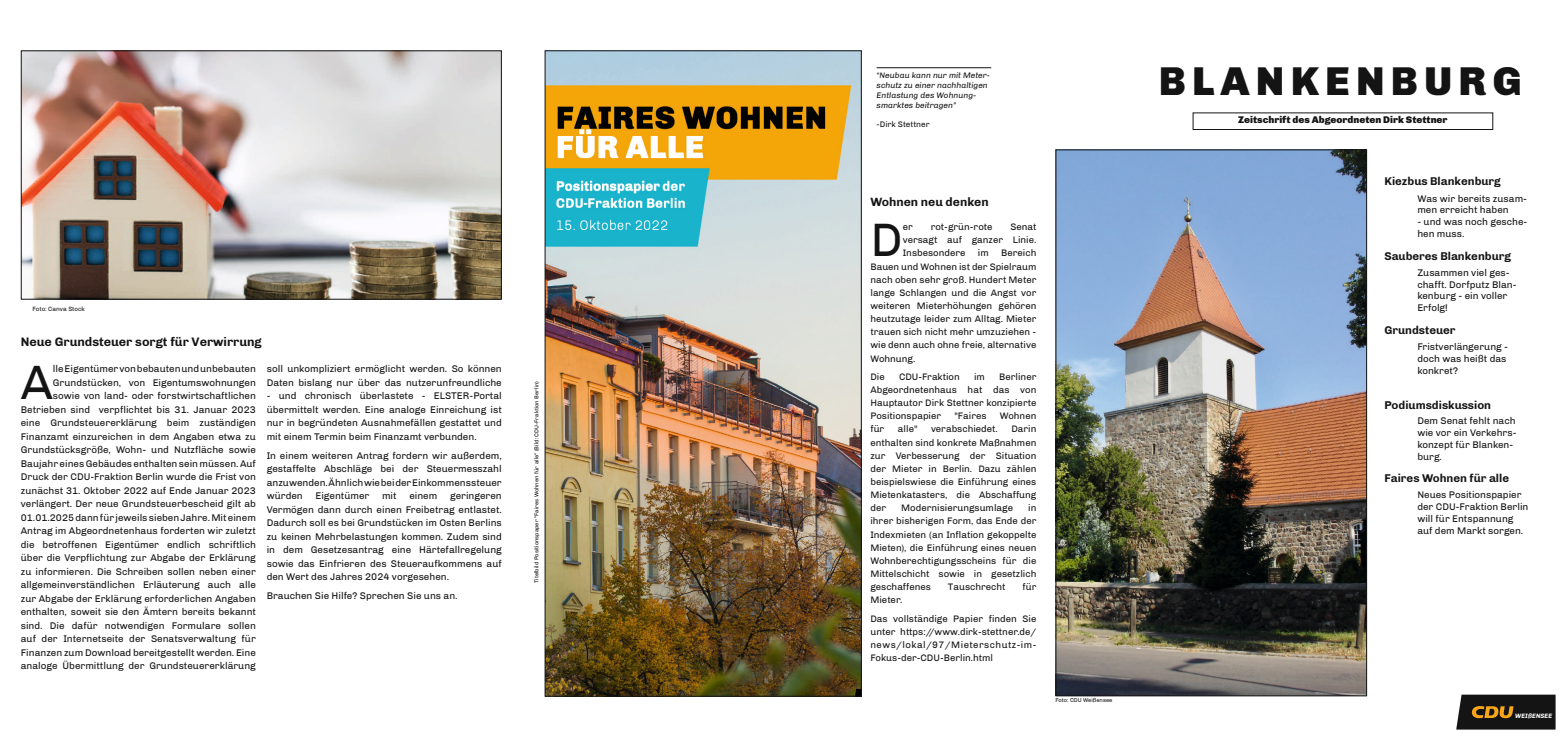
<style>
.page{position:relative;width:1568px;height:742px;background:#fff}
.page>*{position:absolute;margin:0;border:0;box-sizing:border-box;transform-origin:0 0}
.t1{font:49.26px "Chivo";color:#131413}
.t2{font:47.95px "Chivo";color:#131413}
.t3{font:900 41.12px "Chivo";letter-spacing:.15em;color:#131413}
.t4{font:700 12.6px "Chivo";color:#131413}
.t5{font:700 12.25px "Chivo";color:#131413}
.t6{font:700 11.55px "Chivo";color:#131413}
.t7{font:9.89px/13.5px "Chivo";color:#131413}
.t8{font:900 9.89px "Chivo";color:#131413}
.t9{font:9.62px/13.1px "Chivo";color:#131413;text-align:justify}
.t10{font:italic 8.22px/9.9px "Chivo";color:#131413}
.t11{font:8.22px "Chivo";color:#131413}
.t12{font:italic 700 6.39px "Chivo";color:#fff}
.t13{font:6.3px "Chivo";color:#131413}
.t14{font:5.77px "Chivo";color:#131413}
</style>
<div class="page">
<img style="left:1057px;top:151px;width:308px;height:543px">
<div style="left:1055px;top:149px;width:312px;height:547px;border:1px solid #131413"></div>
<div style="left:1192px;top:112px;width:301px;height:18px;border:1px solid #131413"></div>
<img style="left:23px;top:52px;width:477px;height:246px">
<div style="left:21px;top:50px;width:481px;height:250px;border:1px solid #131413"></div>
<img style="left:547px;top:52px;width:313px;height:642px">
<hr style="left:876px;top:67px;width:115px;height:1px;background:#131413">
<svg style="left:1456px;top:694px;width:99px;height:35px;background:#342d1f"></svg>
<div style="left:1515px;top:711px;width:39px;height:9px;background:#131413"></div>
<p class="t13" style="left:32px;top:305px;width:54px">Foto: Canva Stock</p>
<p class="t4" style="left:21px;top:334px;width:242px">Neue Grundsteuer sorgt für Verwirrung</p>
<p class="t7" style="left:21px;top:362px;width:237px;text-align:right">lle Eigentümer von bebauten und unbebauten Grundstücken, von Eigentumswohnungen<br>sowie von land- oder forstwirtschaftlichen Betrieben sind verpflichtet bis 31. Januar 2023 eine Grundsteuererklärung beim zuständigen Finanzamt einzureichen in dem Angaben etwa zu Grundstücksgröße, Wohn- und Nutzfläche sowie Baujahr eines Gebäudes enthalten sein müssen. Auf Druck der CDU-Fraktion Berlin wurde die Frist von zunächst 31. Oktober 2022 auf Ende Januar 2023 verlängert. Der neue Grundsteuerbescheid gilt ab 01.01.2025 dann für jeweils sieben Jahre. Mit einem Antrag im Abgeordnetenhaus forderten wir zuletzt die betroffenen Eigentümer endlich schriftlich über die Verpflichtung zur Abgabe der Erklärung zu informieren. Die Schreiben sollen neben einer allgemeinverständlichen Erläuterung auch alle zur Abgabe der Erklärung erforderlichen Angaben enthalten, soweit sie den Ämtern bereits bekannt sind. Die dafür notwendigen Formulare sollen auf der Internetseite der Senatsverwaltung für Finanzen zum Download bereitgestellt werden. Eine analoge Übermittlung der Grundsteuererklärung</p>
<p class="t7" style="left:267px;top:362px;width:237px">soll unkompliziert ermöglicht werden. So können<br>Daten bislang nur über das nutzerunfreundliche</p>
<h1 class="t1" style="left:21px;top:353px;width:34px">A</h1>
<p class="t7" style="left:267px;top:389px;width:237px;text-align:justify">- und chronisch überlastete - ELSTER-Portal übermittelt werden. Eine analoge Einreichung ist nur in begründeten Ausnahmefällen gestattet und mit einem Termin beim Finanzamt verbunden.</p>
<p class="t7" style="left:267px;top:448px;width:237px;text-align:justify">In einem weiteren Antrag fordern wir außerdem, gestaffelte Abschläge bei der Steuermesszahl anzuwenden. Ähnlich wie bei der Einkommenssteuer würden</p>
<p class="t7" style="left:267px;top:489px;width:237px;text-align:justify;text-indent:183px">geringeren Vermögen dann durch einen Freibetrag entlastet.<br>Dadurch soll es bei Grundstücken im Osten Berlins zu keinen Mehrbelastungen kommen. Zudem sind in dem Gesetzesantrag eine Härtefallregelung sowie das Einfrieren des Steueraufkommens auf den Wert des Jahres 2024 vorgesehen.</p>
<p class="t7" style="left:267px;top:589px;width:192px">Brauchen Sie Hilfe? Sprechen Sie uns an.</p>
<p class="t7" style="left:315px;top:489px;width:55px">Eigentümer</p>
<p class="t7" style="left:382px;top:489px;width:16px">mit</p>
<p class="t7" style="left:409px;top:489px;width:30px">einem</p>
<p class="t14" style="left:533px;top:583px;width:204px;rotate:-90deg">Titelbild Positionspaper "Faires Wohnen für alle" (Bild: CDU-Fraktion Berlin)</p>
<p class="t10" style="left:876px;top:70px;width:115px">“Neubau kann nur mit Meter&shy;schutz zu einer nachhaltigen<br>Entlastung des Wohnung&shy;smarktes beitragen”</p>
<p class="t11" style="left:876px;top:120px;width:55px">-Dirk Stettner</p>
<p class="t5" style="left:870px;top:195px;width:120px">Wohnen neu denken</p>
<h2 class="t2" style="left:870px;top:212px;width:34px">D</h2>
<p class="t9" style="left:903px;top:220px;width:12px">er</p>
<p class="t9" style="left:930px;top:220px;width:63px">rot-grün-rote</p>
<p class="t9" style="left:903px;top:220px;width:135px;text-indent:107px">Senat versagt auf ganzer Linie.<br>Insbesondere</p>
<p class="t9" style="left:870px;top:247px;width:167px;text-indent:131px">Bereich Bauen und Wohnen ist der Spielraum nach oben sehr groß. Hundert Meter lange Schlangen und die Angst vor weiteren Mieterhöhungen gehören heutzutage leider zum Alltag. Mieter trauen sich nicht mehr umzuziehen - wie denn auch ohne freie, alternative Wohnung.</p>
<p class="t9" style="left:870px;top:370px;width:16px">Die</p>
<p class="t9" style="left:899px;top:370px;width:62px">CDU-Fraktion</p>
<p class="t9" style="left:974px;top:370px;width:12px">im</p>
<p class="t9" style="left:978px;top:247px;width:12px">im</p>
<p class="t9" style="left:870px;top:370px;width:167px;text-indent:129px">Berliner Abgeordnetenhaus hat das von Hauptautor Dirk Stettner konzipierte Positionspapier</p>
<p class="t9" style="left:954px;top:409px;width:34px">"Faires</p>
<p class="t9" style="left:1000px;top:409px;width:38px">Wohnen</p>
<p class="t9" style="left:870px;top:422px;width:15px">für</p>
<p class="t9" style="left:898px;top:422px;width:21px">alle"</p>
<p class="t9" style="left:931px;top:422px;width:68px">verabschiedet.</p>
<p class="t9" style="left:870px;top:422px;width:167px;text-indent:141px">Darin enthalten sind konkrete Maßnahmen zur Verbesserung der Situation der Mieter in Berlin. Dazu zählen beispielswiese die Einführung eines Mietenkatasters, die Abschaffung der</p>
<p class="t9" style="left:870px;top:501px;width:167px;text-indent:158px">in ihrer bisherigen Form, das Ende der Indexmieten (an Inflation gekoppelte Mieten), die Einführung eines neuen Wohnberechtigungsscheins für die Mittelschicht sowie in gesetzlich geschaffenes</p>
<p class="t9" style="left:901px;top:501px;width:113px">Modernisierungsumlage</p>
<p class="t9" style="left:948px;top:580px;width:59px">Tauschrecht</p>
<p class="t9" style="left:1022px;top:580px;width:15px">für</p>
<p class="t9" style="left:870px;top:590px;width:167px;line-height:18.4px">Mieter.<br>Das vollständige Papier finden Sie</p>
<p class="t9" style="left:870px;top:625px;width:168px">unter https://www.dirk-stettner.de/ news/lokal/97/Mieterschutz-im-Fokus-der-CDU-Berlin.html</p>
<p class="t14" style="left:1055px;top:696px;width:58px">Foto: CDU Weißensee</p>
<h3 class="t3" style="left:1159px;top:57px;width:364px">BLANKENBURG</h3>
<p class="t8" style="left:1238px;top:113px;width:211px">Zeitschrift des Abgeordneten Dirk Stettner</p>
<p class="t6" style="left:1384px;top:174px;width:118px">Kiezbus Blankenburg</p>
<p class="t7" style="left:1417px;top:192px;width:111px;line-height:11.8px">Was wir bereits zusam&shy;men erreicht haben</p>
<p class="t7" style="left:1417px;top:216px;width:112px;line-height:11.8px">- und was noch gesche&shy;hen muss.</p>
<p class="t7" style="left:1417px;top:266px;width:101px;line-height:11.8px">Zusammen viel ges&shy;chafft. Dorfputz Blan&shy;kenburg - ein voller<br>Erfolg!</p>
<p class="t7" style="left:1417px;top:340px;width:92px;line-height:11.8px">Fristverlängerung - doch was heißt das konkret?</p>
<p class="t6" style="left:1384px;top:249px;width:128px">Sauberes Blankenburg</p>
<p class="t6" style="left:1384px;top:323px;width:73px">Grundsteuer</p>
<p class="t6" style="left:1384px;top:398px;width:108px">Podiumsdiskussion</p>
<p class="t7" style="left:1417px;top:414px;width:101px;line-height:11.8px">Dem Senat fehlt nach wie vor ein Verkehrs&shy;konzept für Blanken&shy;burg.</p>
<p class="t7" style="left:1417px;top:489px;width:113px;line-height:11.8px">Neues Positionspapier der CDU-Fraktion Berlin will für Entspannung auf dem Markt sorgen.</p>
<p class="t6" style="left:1384px;top:471px;width:126px">Faires Wohnen für alle</p>
<p class="t12" style="left:1515px;top:711px;width:39px">WEIßENSEE</p>
</div>
